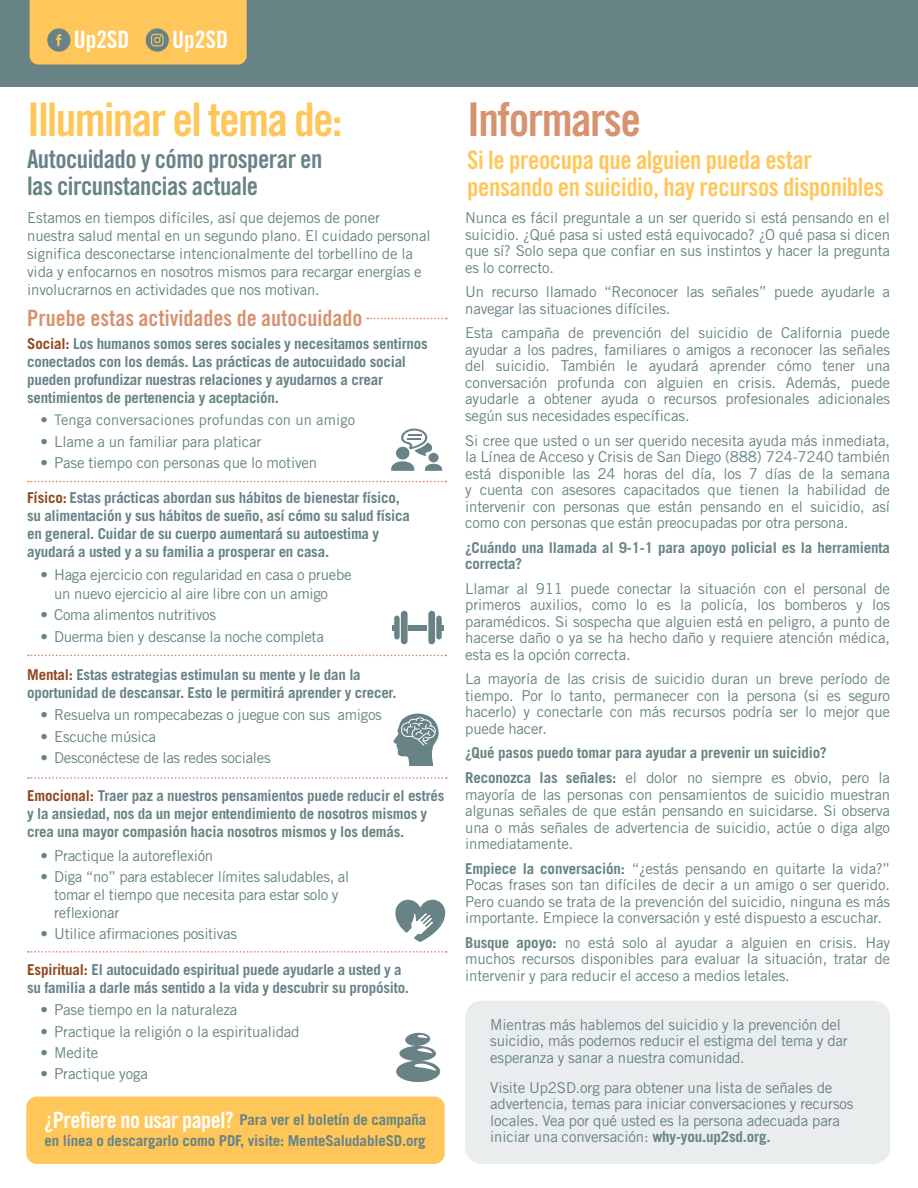
<style>
.page{position:relative;width:918px;height:1188px;background:#fff}
.page>*{position:absolute;margin:0;border:0;box-sizing:border-box;transform-origin:0 0}
.t1{font:46.5px "Trade Gothic LT Std Bd Cn 20";letter-spacing:-.035em;color:#ffc75a}
.t2{font:46.5px "Trade Gothic LT Std Bd Cn 20";letter-spacing:-.035em;color:#d79270}
.t3{font:25.5px/26.5px "Trade Gothic LT Std Bd Cn 20";letter-spacing:-.015em;color:#ffc75a}
.t4{font:25.5px/26.5px "Trade Gothic LT Std Bd Cn 20";letter-spacing:-.02em;color:#678385}
.t5{font:24px "Trade Gothic LT Std Bd Cn 20";color:#fff}
.t6{font:22.5px "Trade Gothic LT Std Bd Cn 20";color:#d79270}
.t7{font:15px/16.5px "Trade Gothic LT Std";letter-spacing:-.01em;color:#678385;text-align:justify}
.t8{font:700 15px/18px "Trade Gothic LT Std";letter-spacing:-.015em;color:#678385}
.t9{font:14.7px "Trade Gothic LT Std";letter-spacing:.01em;color:#678385}
.s1{color:#904821}
.s2{font-family:"Trade Gothic LT Std Bd Cn 20";font-weight:400;font-size:22.5px;color:#fff}
.s3{font-weight:400}
.s4{font-weight:700}
</style>
<div class="page">
<div style="left:0;top:0;width:918px;height:86px;background:#678385"></div>
<svg style="left:30px;top:0;width:217px;height:65px;background:#f5c25c"></svg>
<svg style="left:28px;top:481px;width:418px;height:1px"></svg>
<svg style="left:367px;top:318px;width:80px;height:1px"></svg>
<svg style="left:28px;top:655px;width:418px;height:1px"></svg>
<svg style="left:28px;top:777px;width:419px;height:2px"></svg>
<svg style="left:28px;top:951px;width:419px;height:2px"></svg>
<div style="left:401px;top:611px;width:7px;height:33px;background:#698285;border-radius:3px"></div>
<div style="left:394px;top:616px;width:6px;height:23px;background:#698285;border-radius:3px"></div>
<div style="left:428px;top:611px;width:7px;height:33px;background:#698285;border-radius:3px"></div>
<div style="left:436px;top:616px;width:6px;height:23px;background:#698285;border-radius:3px"></div>
<div style="left:409px;top:625px;width:18px;height:5px;background:#698285"></div>
<svg style="left:395px;top:900px;width:51px;height:42px"></svg>
<svg style="left:394px;top:714px;width:45px;height:52px"></svg>
<svg style="left:391px;top:429px;width:51px;height:42px"></svg>
<div style="left:396px;top:1061px;width:44px;height:21px;background:#698285;border-radius:50%"></div>
<svg style="left:414px;top:1063px;width:23px;height:8px"></svg>
<div style="left:399px;top:1046px;width:37px;height:15px;background:#698285;border-radius:50%"></div>
<svg style="left:405px;top:1032px;width:28px;height:21px"></svg>
<div style="left:465px;top:1001px;width:425px;height:163px;background:#eaeded;border-radius:17px"></div>
<div style="left:26px;top:1096px;width:419px;height:68px;background:#ffc75a;border-radius:11px"></div>
<h3 class="t5" style="left:74px;top:25px;width:57px">Up2SD</h3>
<h3 class="t5" style="left:172px;top:25px;width:57px">Up2SD</h3>
<h1 class="t1" style="left:27px;top:91px;width:317px">Illuminar el tema de:</h1>
<h2 class="t4" style="left:27px;top:146px;width:297px">Autocuidado y cómo prosperar en las circunstancias actuale</h2>
<p class="t7" style="left:27px;top:209px;width:405px;line-height:18px;text-align:left">Estamos en tiempos difíciles, así que dejemos de poner nuestra salud mental en un segundo plano. El cuidado personal significa desconectarse intencionalmente del torbellino de la vida y enfocarnos en nosotros mismos para recargar energías e involucrarnos en actividades que nos motivan.</p>
<h3 class="t6" style="left:27px;top:304px;width:337px">Pruebe estas actividades de autocuidado</h3>
<p class="t8" style="left:27px;top:334px;width:402px"><span class="s1">Social:</span> Los humanos somos seres sociales y necesitamos sentirnos conectados con los demás. Las prácticas de autocuidado social pueden profundizar nuestras relaciones y ayudarnos a crear sentimientos de pertenencia y aceptación.</p>
<p class="t9" style="left:41px;top:411px;width:316px">• Tenga conversaciones profundas con un amigo</p>
<p class="t7" style="left:41px;top:433px;width:222px">• Llame a un familiar para platicar</p>
<p class="t7" style="left:41px;top:454px;width:278px">• Pase tiempo con personas que lo motiven</p>
<p class="t8" style="left:27px;top:488px;width:384px"><span class="s1">Físico:</span> Estas prácticas abordan sus hábitos de bienestar físico, su alimentación y sus hábitos de sueño, así cómo su salud física en general. Cuidar de su cuerpo aumentará su autoestima y ayudará a usted y a su familia a prosperar en casa.</p>
<p class="t7" style="left:54px;top:564px;width:299px;line-height:19.5px;text-indent:-13px">• Haga ejercicio con regularidad en casa o pruebe un nuevo ejercicio al aire libre con un amigo</p>
<p class="t7" style="left:41px;top:607px;width:177px">• Coma alimentos nutritivos</p>
<p class="t7" style="left:41px;top:628px;width:285px">• Duerma bien y descanse la noche completa</p>
<p class="t8" style="left:27px;top:665px;width:371px"><span class="s1">Mental:</span> Estas estrategias estimulan su mente y le dan la oportunidad de descansar. Esto le permitirá aprender y crecer.</p>
<p class="t7" style="left:41px;top:706px;width:343px">• Resuelva un rompecabezas o juegue con sus amigos</p>
<p class="t7" style="left:41px;top:728px;width:117px">• Escuche música</p>
<p class="t7" style="left:41px;top:749px;width:232px">• Desconéctese de las redes sociales</p>
<p class="t8" style="left:27px;top:786px;width:419px"><span class="s1">Emocional:</span> Traer paz a nuestros pensamientos puede reducir el estrés y la ansiedad, nos da un mejor entendimiento de nosotros mismos y crea una mayor compasión hacia nosotros mismos y los demás.</p>
<p class="t7" style="left:41px;top:847px;width:174px">• Practique la autoreflexión</p>
<p class="t7" style="left:54px;top:867px;width:297px;line-height:18px;text-align:left;text-indent:-13px">• Diga “no” para establecer límites saludables, al tomar el tiempo que necesita para estar solo y reflexionar</p>
<p class="t7" style="left:41px;top:925px;width:198px">• Utilice afirmaciones positivas</p>
<p class="t8" style="left:27px;top:960px;width:384px"><span class="s1">Espiritual:</span> El autocuidado espiritual puede ayudarle a usted y a su familia a darle más sentido a la vida y descubrir su propósito.</p>
<p class="t7" style="left:41px;top:1002px;width:198px">• Pase tiempo en la naturaleza</p>
<p class="t7" style="left:41px;top:1023px;width:260px">• Practique la religión o la espiritualidad</p>
<p class="t7" style="left:41px;top:1044px;width:59px">• Medite</p>
<p class="t7" style="left:41px;top:1065px;width:109px">• Practique yoga</p>
<p class="t8" style="left:44px;top:1109px;width:383px;line-height:21px"><span class="s2">¿Prefiere no usar papel?</span> Para ver el boletín de campaña en línea o descargarlo como PDF, visite: MenteSaludableSD.org</p>
<h1 class="t2" style="left:467px;top:91px;width:175px">Informarse</h1>
<h2 class="t3" style="left:467px;top:147px;width:418px">Si le preocupa que alguien pueda estar pensando en suicidio, hay recursos disponibles</h2>
<p class="t7" style="left:465px;top:210px;width:426px">Nunca es fácil preguntale a un ser querido si está pensando en el suicidio. ¿Qué pasa si usted está equivocado? ¿O qué pasa si dicen que sí? Solo sepa que confiar en sus instintos y hacer la pregunta es lo correcto.</p>
<p class="t7" style="left:465px;top:284px;width:426px">Un recurso llamado “Reconocer las señales” puede ayudarle a navegar las situaciones difíciles.</p>
<p class="t7" style="left:465px;top:325px;width:426px">Esta campaña de prevención del suicidio de California puede ayudar a los padres, familiares o amigos a reconocer las señales del suicidio. También le ayudará aprender cómo tener una conversación profunda con alguien en crisis. Además, puede ayudarle a obtener ayuda o recursos profesionales adicionales según sus necesidades específicas.</p>
<p class="t7" style="left:465px;top:432px;width:426px">Si cree que usted o un ser querido necesita ayuda más inmediata, la Línea de Acceso y Crisis de San Diego (888) 724-7240 también está disponible las 24 horas del día, los 7 días de la semana y cuenta con asesores capacitados que tienen la habilidad de intervenir con personas que están pensando en el suicidio, así como con personas que están preocupadas por otra persona.</p>
<p class="t8" style="left:465px;top:539px;width:426px;line-height:16.5px">¿Cuándo una llamada al 9-1-1 para apoyo policial es la herramienta correcta?</p>
<p class="t7" style="left:465px;top:580px;width:426px">Llamar al 911 puede conectar la situación con el personal de primeros auxilios, como lo es la policía, los bomberos y los paramédicos. Si sospecha que alguien está en peligro, a punto de hacerse daño o ya se ha hecho daño y requiere atención médica, esta es la opción correcta.</p>
<p class="t7" style="left:465px;top:671px;width:426px">La mayoría de las crisis de suicidio duran un breve período de tiempo. Por lo tanto, permanecer con la persona (si es seguro hacerlo) y conectarle con más recursos podría ser lo mejor que puede hacer.</p>
<p class="t8" style="left:465px;top:741px;width:426px;line-height:24.6px">¿Qué pasos puedo tomar para ayudar a prevenir un suicidio?<br>Reconozca las señales: <span class="s3">el dolor no siempre es obvio, pero la</span></p>
<p class="t7" style="left:465px;top:786px;width:426px">mayoría de las personas con pensamientos de suicidio muestran algunas señales de que están pensando en suicidarse. Si observa una o más señales de advertencia de suicidio, actúe o diga algo inmediatamente.</p>
<p class="t7" style="left:465px;top:860px;width:426px"><span class="s4">Empiece la conversación:</span> “¿estás pensando en quitarte la vida?” Pocas frases son tan difíciles de decir a un amigo o ser querido.<br>Pero cuando se trata de la prevención del suicidio, ninguna es más importante. Empiece la conversación y esté dispuesto a escuchar.</p>
<p class="t7" style="left:465px;top:934px;width:426px"><span class="s4">Busque apoyo:</span> no está solo al ayudar a alguien en crisis. Hay muchos recursos disponibles para evaluar la situación, tratar de intervenir y para reducir el acceso a medios letales.</p>
<p class="t7" style="left:490px;top:1016px;width:359px;text-align:left">Mientras más hablemos del suicidio y la prevención del suicidio, más podemos reducir el estigma del tema y dar esperanza y sanar a nuestra comunidad.</p>
<p class="t7" style="left:490px;top:1079px;width:365px;text-align:left">Visite Up2SD.org para obtener una lista de señales de advertencia, temas para iniciar conversaciones y recursos locales. Vea por qué usted es la persona adecuada para iniciar una conversación: <span class="s4">why-you.up2sd.org.</span></p>
</div>
